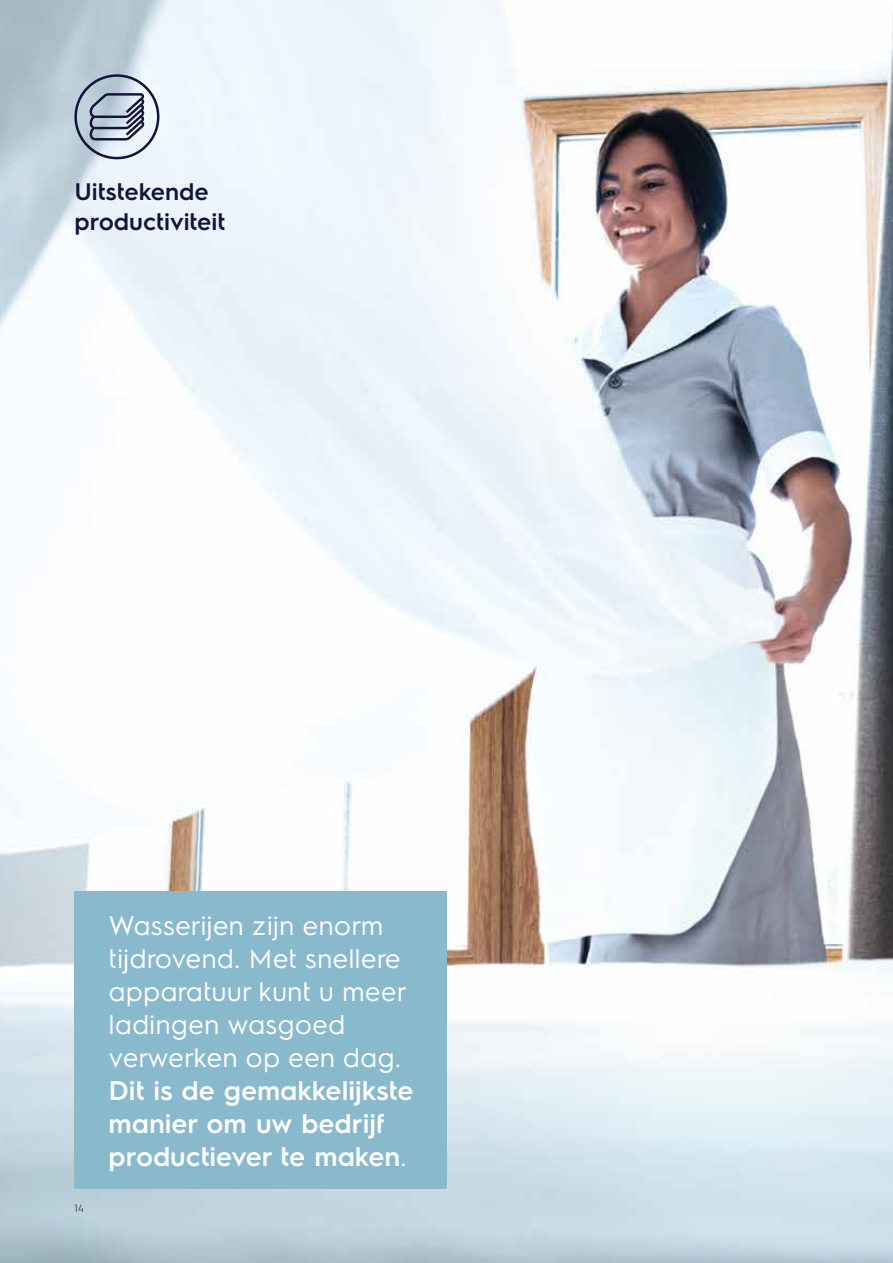
<style>
.page{position:relative;width:893px;height:1263px;background:#fff}
.page>*{position:absolute;margin:0;border:0;box-sizing:border-box;transform-origin:0 0}
.t1{font:27px/33px "Electrolux Sans";color:#fff}
.t2{font:600 27px/33px "Electrolux Sans";color:#fff}
.t3{font:600 24px/30px "Electrolux Sans";color:#14133b}
.t4{font:300 10.5px "Electrolux Sans";color:#14133b}
.s1{font-weight:400}
</style>
<div class="page">
<img style="left:0;top:0;width:893px;height:1263px">
<div style="left:74px;top:891px;width:372px;height:298px;background:#89b9cd"></div>
<svg style="left:74px;top:74px;width:85px;height:85px;background:#a9b4c3"></svg>
<p class="t3" style="left:74px;top:175px;width:152px">Uitstekende productiviteit</p>
<p class="t4" style="left:74px;top:1201px;width:11px">14</p>
<p class="t1" style="left:109px;top:907px;width:299px">Wasserijen zijn enorm tijdrovend. Met snellere apparatuur kunt u meer ladingen wasgoed verwerken op een dag.</p>
<p class="t2" style="left:109px;top:1072px;width:306px">Dit is de gemakkelijkste manier om uw bedrijf productiever te maken<span class="s1">.</span></p>
</div>
